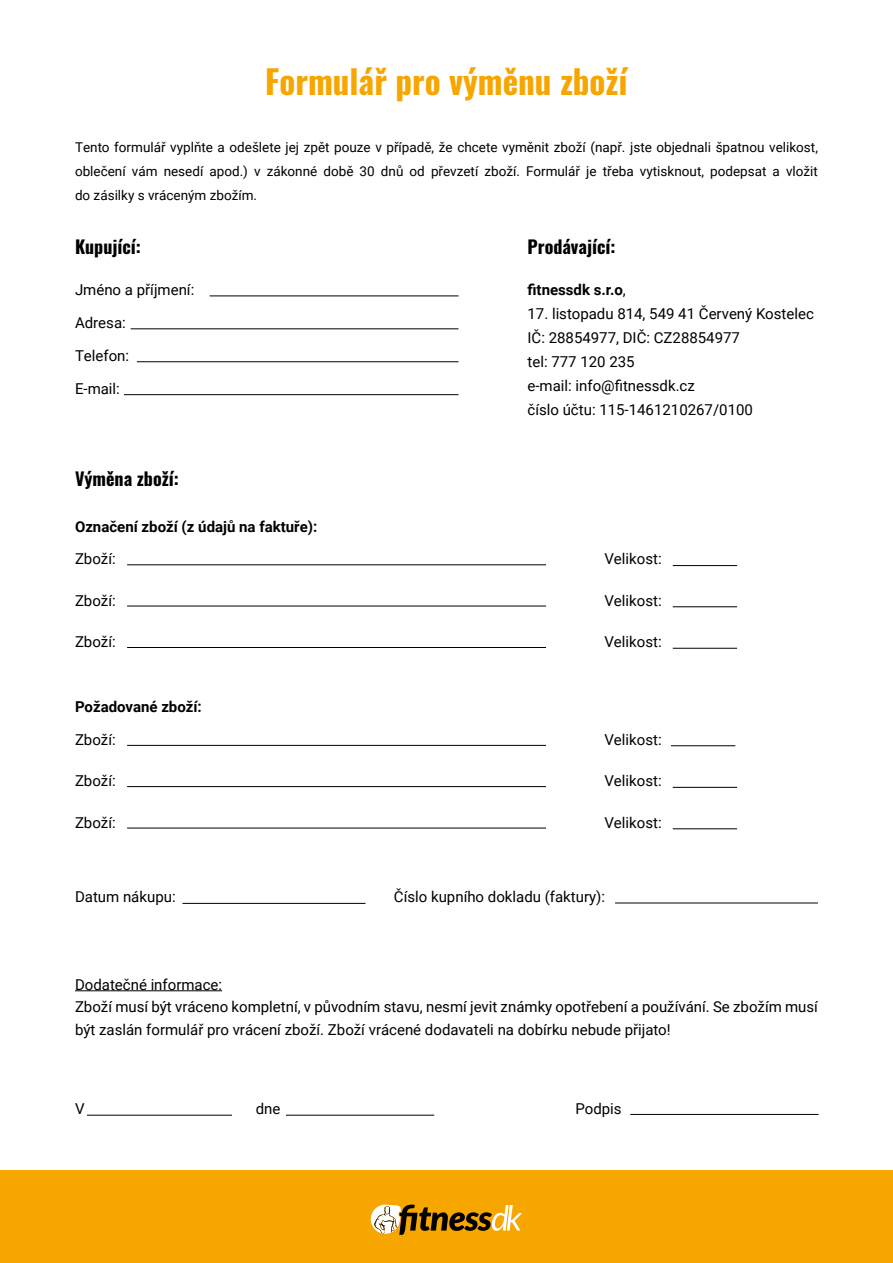
<style>
.page{position:relative;width:893px;height:1263px;background:#fff}
.page>*{position:absolute;margin:0;border:0;box-sizing:border-box;transform-origin:0 0}
.t1{font:700 33px "Oswald";color:#f7a600}
.t2{font:700 18px "Oswald";color:#000}
.t3{font:15px/24px "Roboto";color:#000}
.t4{font:700 15px "Roboto";color:#000}
.t5{font:13.5px/24px "Roboto";color:#000;text-align:justify}
.s1{font-weight:400}
</style>
<div class="page">
<hr style="left:131px;top:328px;width:327px;height:1px;background:#000">
<hr style="left:210px;top:296px;width:248px;height:1px;background:#000">
<hr style="left:137px;top:361px;width:321px;height:1px;background:#000">
<hr style="left:124px;top:394px;width:334px;height:1px;background:#000">
<div style="left:0;top:1170px;width:893px;height:93px;background:#f7a600"></div>
<svg style="left:370px;top:1204px;width:152px;height:31px"></svg>
<hr style="left:87px;top:1115px;width:145px;height:1px;background:#000">
<hr style="left:286px;top:1115px;width:148px;height:1px;background:#000">
<hr style="left:630px;top:1114px;width:188px;height:1px;background:#000">
<hr style="left:75px;top:990px;width:147px;height:1px;background:#000">
<hr style="left:127px;top:564px;width:419px;height:1px;background:#000">
<hr style="left:127px;top:606px;width:419px;height:1px;background:#000">
<hr style="left:127px;top:647px;width:419px;height:1px;background:#000">
<hr style="left:673px;top:565px;width:64px;height:1px;background:#000">
<hr style="left:673px;top:606px;width:64px;height:1px;background:#000">
<hr style="left:673px;top:648px;width:64px;height:1px;background:#000">
<hr style="left:127px;top:745px;width:419px;height:1px;background:#000">
<hr style="left:127px;top:786px;width:419px;height:1px;background:#000">
<hr style="left:127px;top:828px;width:419px;height:1px;background:#000">
<hr style="left:673px;top:787px;width:64px;height:1px;background:#000">
<hr style="left:673px;top:828px;width:64px;height:1px;background:#000">
<hr style="left:615px;top:903px;width:203px;height:1px;background:#000">
<hr style="left:182px;top:903px;width:183px;height:1px;background:#000">
<hr style="left:671px;top:745px;width:64px;height:1px;background:#000">
<h1 class="t1" style="left:265px;top:64px;width:364px">Formulář pro výměnu zboží</h1>
<p class="t5" style="left:75px;top:135px;width:744px">Tento formulář vyplňte a odešlete jej zpět pouze v případě, že chcete vyměnit zboží (např. jste objednali špatnou velikost, oblečení vám nesedí apod.) v zákonné době 30 dnů od převzetí zboží. Formulář je třeba vytisknout, podepsat a vložit do zásilky s vráceným zbožím.</p>
<p class="t2" style="left:75px;top:237px;width:67px">Kupující:</p>
<p class="t3" style="left:75px;top:277px;width:121px">Jméno a příjmení:</p>
<p class="t3" style="left:75px;top:310px;width:52px">Adresa:</p>
<p class="t3" style="left:75px;top:343px;width:56px">Telefon:</p>
<p class="t3" style="left:75px;top:376px;width:46px">E-mail:</p>
<p class="t2" style="left:527px;top:237px;width:90px">Prodávající:</p>
<p class="t4" style="left:527px;top:279px;width:100px">fitnessdk s.r.o<span class="s1">,</span></p>
<p class="t3" style="left:527px;top:301px;width:288px">17. listopadu 814, 549 41 Červený Kostelec<br>IČ: 28854977, DIČ: CZ28854977<br>tel: 777 120 235<br>e-mail: info@fitnessdk.cz<br>číslo účtu: 115-1461210267/0100</p>
<p class="t2" style="left:75px;top:470px;width:105px">Výměna zboží:</p>
<p class="t4" style="left:75px;top:516px;width:244px">Označení zboží (z údajů na faktuře):</p>
<p class="t3" style="left:75px;top:546px;width:42px">Zboží:</p>
<p class="t3" style="left:604px;top:546px;width:59px">Velikost:</p>
<p class="t3" style="left:75px;top:588px;width:42px">Zboží:</p>
<p class="t3" style="left:604px;top:588px;width:59px">Velikost:</p>
<p class="t3" style="left:75px;top:629px;width:42px">Zboží:</p>
<p class="t3" style="left:604px;top:629px;width:59px">Velikost:</p>
<p class="t4" style="left:75px;top:696px;width:128px">Požadované zboží:</p>
<p class="t3" style="left:75px;top:727px;width:42px">Zboží:</p>
<p class="t3" style="left:604px;top:727px;width:59px">Velikost:</p>
<p class="t3" style="left:75px;top:768px;width:42px">Zboží:</p>
<p class="t3" style="left:604px;top:768px;width:59px">Velikost:</p>
<p class="t3" style="left:75px;top:810px;width:42px">Zboží:</p>
<p class="t3" style="left:604px;top:810px;width:59px">Velikost:</p>
<p class="t3" style="left:75px;top:884px;width:102px">Datum nákupu:</p>
<p class="t3" style="left:394px;top:884px;width:213px">Číslo kupního dokladu (faktury):</p>
<p class="t3" style="left:75px;top:972px;width:744px;line-height:22.5px">Dodatečné informace:<br>Zboží musí být vráceno kompletní, v původním stavu, nesmí jevit známky opotřebení a používání. Se zbožím musí být zaslán formulář pro vrácení zboží. Zboží vrácené dodavateli na dobírku nebude přijato!</p>
<p class="t3" style="left:75px;top:1096px;width:11px">V</p>
<p class="t3" style="left:256px;top:1096px;width:26px">dne</p>
<p class="t3" style="left:575px;top:1096px;width:48px">Podpis</p>
</div>
